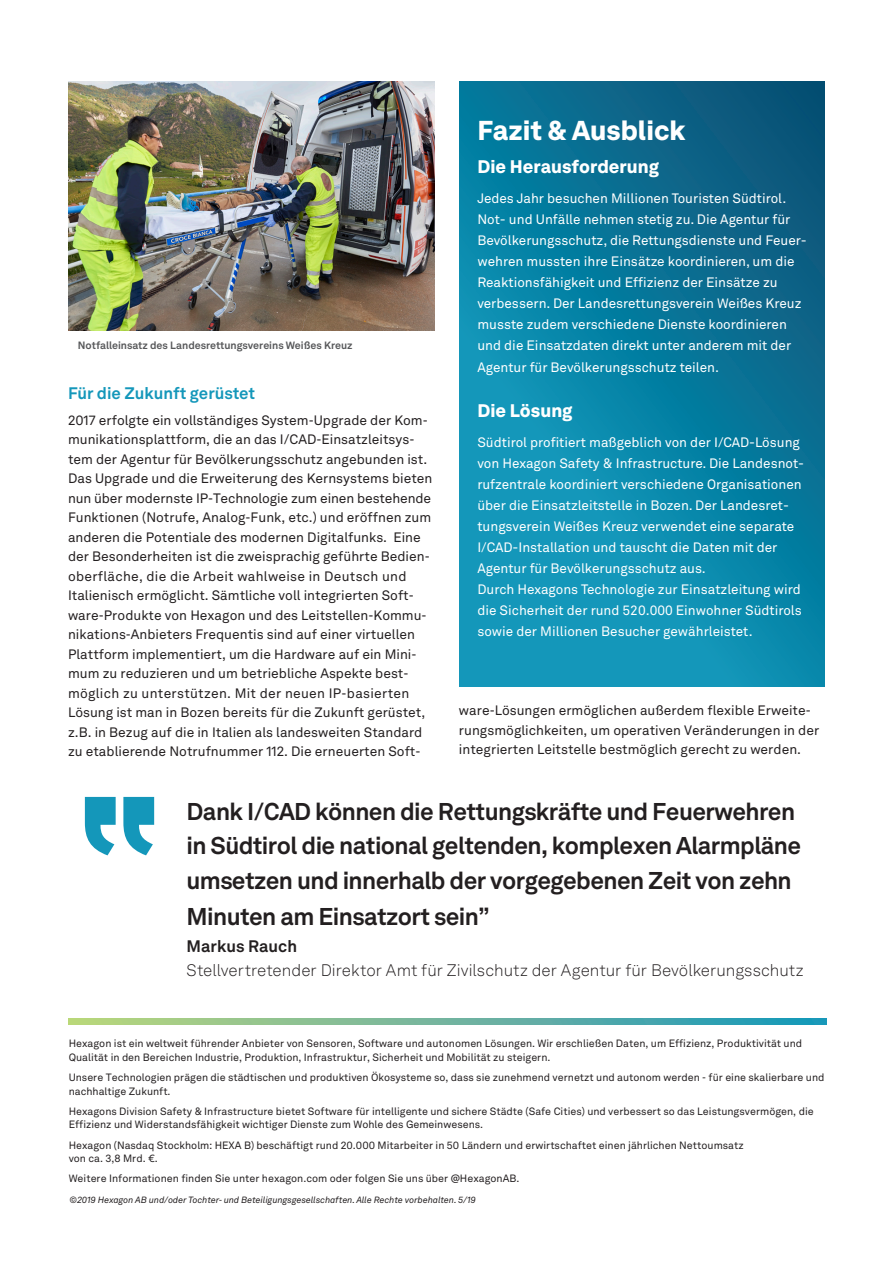
<style>
.page{position:relative;width:893px;height:1263px;background:#fff}
.page>*{position:absolute;margin:0;border:0;box-sizing:border-box;transform-origin:0 0}
.Feature_Box_H1{font:900 27px "Hexagon Akkurat";color:#fff}
.Pull_Quote_Main{font:700 24px/35px "Hexagon Akkurat";letter-spacing:-.025em;color:#231f20}
.Feature_Box_H1-2{font:900 18px "Hexagon Akkurat";color:#fff}
.Pull_Quote_Byline_Na{font:300 16.5px/24px "Hexagon Akkurat";color:#231f20}
.t1{font:700 16.5px "Hexagon Akkurat";color:#1497ba}
.Body{font:13.5px/19.5px "Hexagon Akkurat";color:#231f20}
.At_a_Glance_Body{font:13.5px/21px "Akkurat Pro";color:#fff}
.DS-OBC_Body{font:10.5px/13.5px "Hexagon Akkurat";color:#231f20}
.PHOTO_CAPTIONS{font:700 10.5px "Hexagon Akkurat";color:#57585a}
.DS-OBC_Copyright{font:italic 9px "Hexagon Akkurat";color:#231f20}
.s1{font-weight:700}
</style>
<div class="page">
<svg style="left:459px;top:81px;width:366px;height:605px;background:#0b7ea2"></svg>
<svg style="left:85px;top:797px;width:31px;height:58px"></svg>
<svg style="left:123px;top:797px;width:31px;height:58px"></svg>
<img style="left:68px;top:81px;width:366px;height:250px">
<svg style="left:68px;top:1018px;width:759px;height:6px;background:#6db59d"></svg>
<p class="PHOTO_CAPTIONS" style="left:78px;top:337px;width:276px">Notfalleinsatz des Landesrettungsvereins Weißes Kreuz</p>
<h3 class="t1" style="left:68px;top:380px;width:189px">Für die Zukunft gerüstet</h3>
<p class="Body" style="left:68px;top:410px;width:366px">2017 erfolgte ein vollständiges System-Upgrade der Kom&shy;munikationsplattform, die an das I/CAD-Einsatzleitsys&shy;tem der Agentur für Bevölkerungsschutz angebunden ist.<br>Das Upgrade und die Erweiterung des Kernsystems bieten nun über modernste IP-Technologie zum einen bestehende Funktionen (Notrufe, Analog-Funk, etc.) und eröffnen zum anderen die Potentiale des modernen Digitalfunks. Eine der Besonderheiten ist die zweisprachig geführte Bedien&shy;oberfläche, die die Arbeit wahlweise in Deutsch und Italienisch ermöglicht. Sämtliche voll integrierten Soft&shy;ware-Produkte von Hexagon und des Leitstellen-Kommu&shy;nikations-Anbieters Frequentis sind auf einer virtuellen Plattform implementiert, um die Hardware auf ein Mini&shy;mum zu reduzieren und um betriebliche Aspekte best&shy;möglich zu unterstützen. Mit der neuen IP-basierten Lösung ist man in Bozen bereits für die Zukunft gerüstet, z.B. in Bezug auf die in Italien als landesweiten Standard zu etablierende Notrufnummer 112. Die erneuerten Soft-</p>
<p class="Feature_Box_H1" style="left:477px;top:109px;width:210px">Fazit &amp; Ausblick</p>
<p class="Feature_Box_H1-2" style="left:477px;top:153px;width:183px">Die Herausforderung</p>
<p class="At_a_Glance_Body" style="left:477px;top:188px;width:331px">Jedes Jahr besuchen Millionen Touristen Südtirol.<br>Not- und Unfälle nehmen stetig zu. Die Agentur für Bevölkerungsschutz, die Rettungsdienste und Feuer&shy;wehren mussten ihre Einsätze koordinieren, um die Reaktionsfähigkeit und Effizienz der Einsätze zu verbessern. Der Landesrettungsverein Weißes Kreuz musste zudem verschiedene Dienste koordinieren und die Einsatzdaten direkt unter anderem mit der Agentur für Bevölkerungsschutz teilen.</p>
<p class="Feature_Box_H1-2" style="left:477px;top:396px;width:97px">Die Lösung</p>
<p class="At_a_Glance_Body" style="left:477px;top:432px;width:328px">Südtirol profitiert maßgeblich von der I/CAD-Lösung von Hexagon Safety &amp; Infrastructure. Die Landesnot&shy;rufzentrale koordiniert verschiedene Organisationen über die Einsatzleitstelle in Bozen. Der Landesret&shy;tungsverein Weißes Kreuz verwendet eine separate I/CAD-Installation und tauscht die Daten mit der Agentur für Bevölkerungsschutz aus.<br>Durch Hexagons Technologie zur Einsatzleitung wird die Sicherheit der rund 520.000 Einwohner Südtirols sowie der Millionen Besucher gewährleistet.</p>
<p class="Body" style="left:459px;top:700px;width:362px">ware-Lösungen ermöglichen außerdem flexible Erweite&shy;rungsmöglichkeiten, um operativen Veränderungen in der integrierten Leitstelle bestmöglich gerecht zu werden.</p>
<p class="Pull_Quote_Main" style="left:187px;top:792px;width:616px">Dank I/CAD können die Rettungskräfte und Feuerwehren in Südtirol die national geltenden, komplexen Alarmpläne umsetzen und innerhalb der vorgegebenen Zeit von zehn Minuten am Einsatzort sein”</p>
<p class="Pull_Quote_Byline_Na" style="left:187px;top:934px;width:619px"><span class="s1">Markus Rauch<br></span>Stellvertretender Direktor Amt für Zivilschutz der Agentur für Bevölkerungsschutz</p>
<p class="DS-OBC_Body" style="left:69px;top:1036px;width:735px">Hexagon ist ein weltweit führender Anbieter von Sensoren, Software und autonomen Lösungen. Wir erschließen Daten, um Effizienz, Produktivität und<br>Qualität in den Bereichen Industrie, Produktion, Infrastruktur, Sicherheit und Mobilität zu steigern.</p>
<p class="DS-OBC_Body" style="left:69px;top:1070px;width:757px">Unsere Technologien prägen die städtischen und produktiven Ökosysteme so, dass sie zunehmend vernetzt und autonom werden - für eine skalierbare und nachhaltige Zukunft.</p>
<p class="DS-OBC_Body" style="left:69px;top:1104px;width:746px">Hexagons Division Safety &amp; Infrastructure bietet Software für intelligente und sichere Städte (Safe Cities) und verbessert so das Leistungsvermögen, die<br>Effizienz und Widerstandsfähigkeit wichtiger Dienste zum Wohle des Gemeinwesens.</p>
<p class="DS-OBC_Body" style="left:69px;top:1138px;width:676px">Hexagon (Nasdaq Stockholm: HEXA B) beschäftigt rund 20.000 Mitarbeiter in 50 Ländern und erwirtschaftet einen jährlichen Nettoumsatz von ca. 3,8 Mrd. €.</p>
<p class="DS-OBC_Body" style="left:69px;top:1171px;width:452px">Weitere Informationen finden Sie unter hexagon.com oder folgen Sie uns über @HexagonAB.</p>
<p class="DS-OBC_Copyright" style="left:70px;top:1193px;width:408px">©2019 Hexagon AB und/oder Tochter- und Beteiligungsgesellschaften. Alle Rechte vorbehalten. 5/19</p>
</div>
